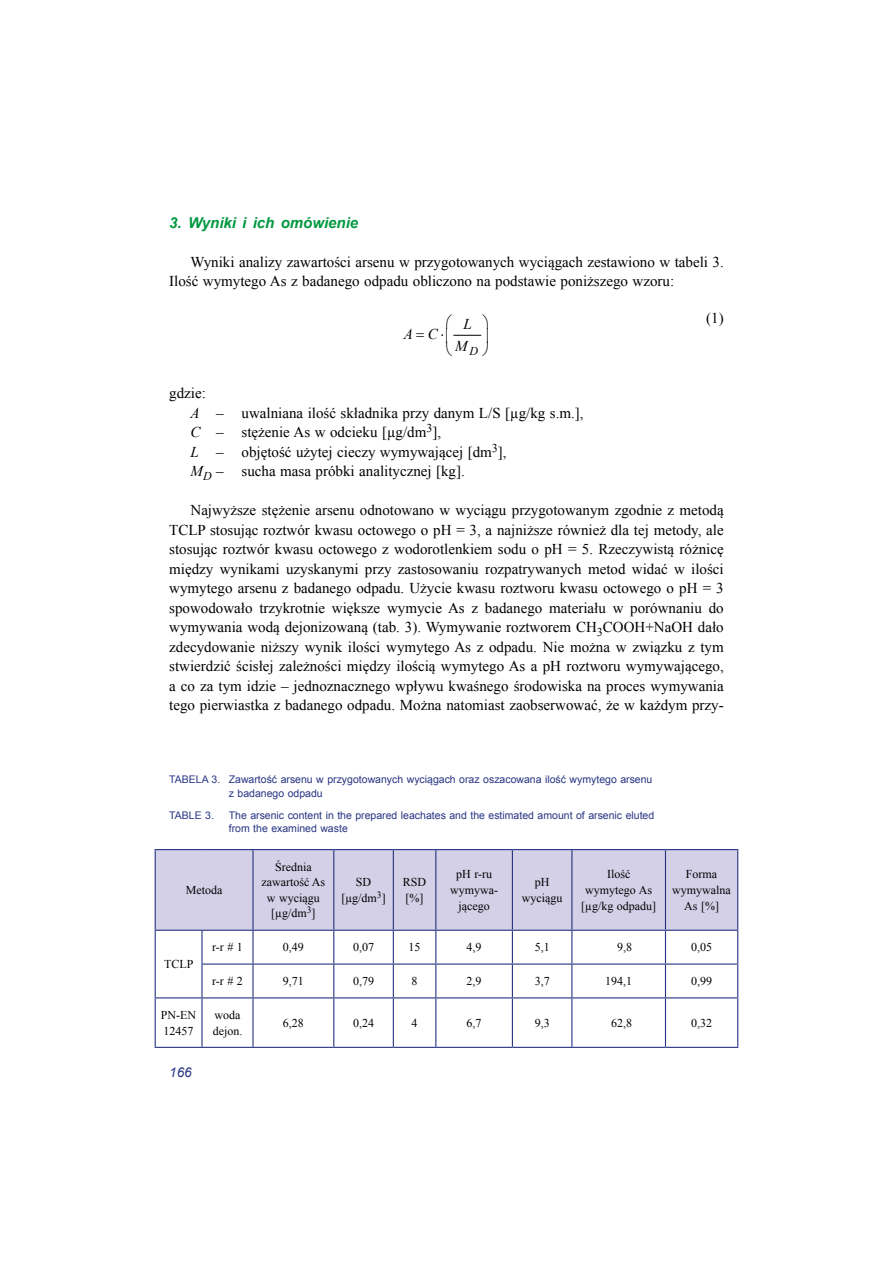
<style>
.page{position:relative;width:893px;height:1263px;background:#fff}
.page>*{position:absolute;margin:0;border:0;box-sizing:border-box;transform-origin:0 0}
.t1{font:15px/19.5px "Times New Roman";color:#000}
.t2{font:italic 700 15px "Arial";color:#009840}
.t3{font:italic 15px "Times New Roman";color:#000}
.t4{font:italic 13.5px "Arial";color:#283583}
.t5{font:12px/15.6px "Times New Roman";color:#000;text-align:center}
.t6{font:italic 12px "Times New Roman";color:#000}
.t7{font:10.5px/13.5px "Arial";color:#283583}
.s1{font-style:italic}
</style>
<div class="page">
<div style="left:156px;top:850px;width:581px;height:80px;background:#d3d0e7"></div>
<hr style="left:155px;top:849px;width:47px;height:1px;background:#283583">
<hr style="left:155px;top:850px;width:1px;height:80px;background:#283583">
<hr style="left:202px;top:849px;width:51px;height:1px;background:#283583">
<hr style="left:253px;top:849px;width:81px;height:1px;background:#283583">
<hr style="left:252px;top:850px;width:2px;height:80px;background:#283583">
<hr style="left:334px;top:849px;width:59px;height:1px;background:#283583">
<hr style="left:333px;top:850px;width:1px;height:80px;background:#283583">
<hr style="left:393px;top:849px;width:43px;height:1px;background:#283583">
<hr style="left:393px;top:850px;width:1px;height:80px;background:#283583">
<hr style="left:436px;top:849px;width:76px;height:1px;background:#283583">
<hr style="left:435px;top:850px;width:1px;height:80px;background:#283583">
<hr style="left:512px;top:849px;width:60px;height:1px;background:#283583">
<hr style="left:512px;top:850px;width:1px;height:80px;background:#283583">
<hr style="left:572px;top:849px;width:93px;height:1px;background:#283583">
<hr style="left:571px;top:850px;width:1px;height:80px;background:#283583">
<hr style="left:665px;top:849px;width:73px;height:1px;background:#283583">
<hr style="left:665px;top:850px;width:1px;height:80px;background:#283583">
<hr style="left:737px;top:850px;width:1px;height:80px;background:#283583">
<hr style="left:155px;top:930px;width:47px;height:1px;background:#283583">
<hr style="left:155px;top:931px;width:1px;height:33px;background:#283583">
<hr style="left:155px;top:964px;width:1px;height:33px;background:#283583">
<hr style="left:202px;top:930px;width:51px;height:1px;background:#283583">
<hr style="left:201px;top:931px;width:2px;height:32px;background:#283583">
<hr style="left:253px;top:930px;width:81px;height:1px;background:#283583">
<hr style="left:252px;top:931px;width:2px;height:32px;background:#283583">
<hr style="left:334px;top:930px;width:59px;height:1px;background:#283583">
<hr style="left:333px;top:931px;width:1px;height:32px;background:#283583">
<hr style="left:393px;top:930px;width:43px;height:1px;background:#283583">
<hr style="left:393px;top:931px;width:1px;height:32px;background:#283583">
<hr style="left:436px;top:930px;width:76px;height:1px;background:#283583">
<hr style="left:435px;top:931px;width:1px;height:32px;background:#283583">
<hr style="left:512px;top:930px;width:60px;height:1px;background:#283583">
<hr style="left:512px;top:931px;width:1px;height:32px;background:#283583">
<hr style="left:572px;top:930px;width:93px;height:1px;background:#283583">
<hr style="left:571px;top:931px;width:1px;height:32px;background:#283583">
<hr style="left:665px;top:930px;width:73px;height:1px;background:#283583">
<hr style="left:665px;top:931px;width:1px;height:32px;background:#283583">
<hr style="left:737px;top:931px;width:1px;height:32px;background:#283583">
<hr style="left:201px;top:963px;width:52px;height:2px;background:#283583">
<hr style="left:201px;top:965px;width:2px;height:32px;background:#283583">
<hr style="left:253px;top:963px;width:81px;height:2px;background:#283583">
<hr style="left:252px;top:965px;width:2px;height:32px;background:#283583">
<hr style="left:334px;top:963px;width:59px;height:2px;background:#283583">
<hr style="left:333px;top:965px;width:1px;height:32px;background:#283583">
<hr style="left:393px;top:963px;width:43px;height:2px;background:#283583">
<hr style="left:393px;top:965px;width:1px;height:32px;background:#283583">
<hr style="left:436px;top:963px;width:76px;height:2px;background:#283583">
<hr style="left:435px;top:965px;width:1px;height:32px;background:#283583">
<hr style="left:512px;top:963px;width:60px;height:2px;background:#283583">
<hr style="left:512px;top:965px;width:1px;height:32px;background:#283583">
<hr style="left:572px;top:963px;width:93px;height:2px;background:#283583">
<hr style="left:571px;top:965px;width:1px;height:32px;background:#283583">
<hr style="left:665px;top:963px;width:73px;height:2px;background:#283583">
<hr style="left:665px;top:965px;width:1px;height:32px;background:#283583">
<hr style="left:737px;top:965px;width:1px;height:32px;background:#283583">
<hr style="left:155px;top:997px;width:47px;height:1px;background:#283583">
<hr style="left:155px;top:998px;width:1px;height:49px;background:#283583">
<hr style="left:202px;top:997px;width:51px;height:1px;background:#283583">
<hr style="left:201px;top:998px;width:2px;height:49px;background:#283583">
<hr style="left:253px;top:997px;width:81px;height:1px;background:#283583">
<hr style="left:252px;top:998px;width:2px;height:49px;background:#283583">
<hr style="left:334px;top:997px;width:59px;height:1px;background:#283583">
<hr style="left:333px;top:998px;width:1px;height:49px;background:#283583">
<hr style="left:393px;top:997px;width:43px;height:1px;background:#283583">
<hr style="left:393px;top:998px;width:1px;height:49px;background:#283583">
<hr style="left:436px;top:997px;width:76px;height:1px;background:#283583">
<hr style="left:435px;top:998px;width:1px;height:49px;background:#283583">
<hr style="left:512px;top:997px;width:60px;height:1px;background:#283583">
<hr style="left:512px;top:998px;width:1px;height:49px;background:#283583">
<hr style="left:572px;top:997px;width:93px;height:1px;background:#283583">
<hr style="left:571px;top:998px;width:1px;height:49px;background:#283583">
<hr style="left:665px;top:997px;width:73px;height:1px;background:#283583">
<hr style="left:665px;top:998px;width:1px;height:49px;background:#283583">
<hr style="left:737px;top:998px;width:1px;height:49px;background:#283583">
<hr style="left:155px;top:1047px;width:47px;height:1px;background:#283583">
<hr style="left:202px;top:1047px;width:51px;height:1px;background:#283583">
<hr style="left:253px;top:1047px;width:81px;height:1px;background:#283583">
<hr style="left:334px;top:1047px;width:59px;height:1px;background:#283583">
<hr style="left:393px;top:1047px;width:43px;height:1px;background:#283583">
<hr style="left:436px;top:1047px;width:76px;height:1px;background:#283583">
<hr style="left:512px;top:1047px;width:60px;height:1px;background:#283583">
<hr style="left:572px;top:1047px;width:93px;height:1px;background:#283583">
<hr style="left:665px;top:1047px;width:73px;height:1px;background:#283583">
<svg style="left:453px;top:334px;width:29px;height:2px"></svg>
<p class="t2" style="left:169px;top:213px;width:190px">3. Wyniki i ich omówienie</p>
<p class="t1" style="left:169px;top:252px;width:556px;text-indent:21px">Wyniki analizy zawartości arsenu w przygotowanych wyciągach zestawiono w tabeli 3.<br>Ilość wymytego As z badanego odpadu obliczono na podstawie poniższego wzoru:</p>
<p class="t3" style="left:404px;top:324px;width:42px">A C⋅</p>
<p class="t3" style="left:463px;top:314px;width:10px">L</p>
<p class="t3" style="left:455px;top:335px;width:14px">M</p>
<p class="t6" style="left:469px;top:342px;width:10px">D</p>
<p class="t1" style="left:706px;top:308px;width:19px">(1)</p>
<p class="t1" style="left:190px;top:383px;width:395px;text-indent:-21px">gdzie:<br><span class="s1">A</span> – uwalniana ilość składnika przy danym L/S [µg/kg s.m.], <span class="s1">C</span> – stężenie As w odcieku [µg/dm<sup>3</sup>],<br><span class="s1">L</span> – objętość użytej cieczy wymywającej [dm<sup>3</sup>],<br><span class="s1">M</span><sub>D</sub> – sucha masa próbki analitycznej [kg].</p>
<p class="t1" style="left:169px;top:500px;width:556px;text-align:justify;text-indent:21px">Najwyższe stężenie arsenu odnotowano w wyciągu przygotowanym zgodnie z metodą TCLP stosując roztwór kwasu octowego o pH = 3, a najniższe również dla tej metody, ale stosując roztwór kwasu octowego z wodorotlenkiem sodu o pH = 5. Rzeczywistą różnicę między wynikami uzyskanymi przy zastosowaniu rozpatrywanych metod widać w ilości wymytego arsenu z badanego odpadu. Użycie kwasu roztworu kwasu octowego o pH = 3 spowodowało trzykrotnie większe wymycie As z badanego materiału w porównaniu do wymywania wodą dejonizowaną (tab. 3). Wymywanie roztworem CH<sub>3</sub>COOH+NaOH dało zdecydowanie niższy wynik ilości wymytego As z odpadu. Nie można w związku z tym stwierdzić ścisłej zależności między ilością wymytego As a pH roztworu wymywającego, a co za tym idzie – jednoznacznego wpływu kwaśnego środowiska na proces wymywania tego pierwiastka z badanego odpadu. Można natomiast zaobserwować, że w każdym przy-</p>
<p class="t7" style="left:229px;top:773px;width:425px;text-indent:-60px">TABELA 3. Zawartość arsenu w przygotowanych wyciągach oraz oszacowana ilość wymytego arsenu z badanego odpadu</p>
<p class="t7" style="left:169px;top:808px;width:46px">TABLE 3.</p>
<p class="t7" style="left:229px;top:808px;width:427px">The arsenic content in the prepared leachates and the estimated amount of arsenic eluted from the examined waste</p>
<p class="t5" style="left:186px;top:882px;width:38px">Metoda</p>
<p class="t5" style="left:261px;top:859px;width:65px">Średnia zawartość As w wyciągu [µg/dm<sup>3</sup>]</p>
<p class="t5" style="left:341px;top:874px;width:46px">SD [µg/dm<sup>3</sup>]</p>
<p class="t5" style="left:403px;top:874px;width:25px;text-align:left">RSD [%]</p>
<p class="t5" style="left:450px;top:866px;width:49px">pH r-ru wymywa&shy;jącego</p>
<p class="t5" style="left:522px;top:874px;width:42px">pH wyciągu</p>
<p class="t5" style="left:581px;top:866px;width:77px">Ilość wymytego As [µg/kg odpadu]</p>
<p class="t5" style="left:672px;top:866px;width:60px">Forma wymywalna<br>As [%]</p>
<p class="t5" style="left:164px;top:956px;width:31px">TCLP</p>
<p class="t5" style="left:212px;top:939px;width:32px">r-r # 1</p>
<p class="t5" style="left:283px;top:939px;width:22px">0,49</p>
<p class="t5" style="left:353px;top:939px;width:22px">0,07</p>
<p class="t5" style="left:409px;top:939px;width:13px">15</p>
<p class="t5" style="left:467px;top:939px;width:16px">4,9</p>
<p class="t5" style="left:535px;top:939px;width:16px">5,1</p>
<p class="t5" style="left:617px;top:939px;width:16px">9,8</p>
<p class="t5" style="left:691px;top:939px;width:22px">0,05</p>
<p class="t5" style="left:212px;top:973px;width:32px">r-r # 2</p>
<p class="t5" style="left:283px;top:973px;width:22px">9,71</p>
<p class="t5" style="left:353px;top:973px;width:22px">0,79</p>
<p class="t5" style="left:412px;top:973px;width:7px">8</p>
<p class="t5" style="left:467px;top:973px;width:16px">2,9</p>
<p class="t5" style="left:535px;top:973px;width:16px">3,7</p>
<p class="t5" style="left:605px;top:973px;width:28px">194,1</p>
<p class="t5" style="left:691px;top:973px;width:22px">0,99</p>
<p class="t5" style="left:161px;top:1007px;width:37px;text-align:left">PN-EN<br>12457</p>
<p class="t5" style="left:213px;top:1007px;width:31px;text-align:left">woda dejon.</p>
<p class="t5" style="left:283px;top:1015px;width:22px">6,28</p>
<p class="t5" style="left:353px;top:1015px;width:22px">0,24</p>
<p class="t5" style="left:412px;top:1015px;width:7px">4</p>
<p class="t5" style="left:467px;top:1015px;width:16px">6,7</p>
<p class="t5" style="left:535px;top:1015px;width:16px">9,3</p>
<p class="t5" style="left:611px;top:1015px;width:22px">62,8</p>
<p class="t5" style="left:691px;top:1015px;width:22px">0,32</p>
<p class="t4" style="left:169px;top:1064px;width:24px">166</p>
</div>
